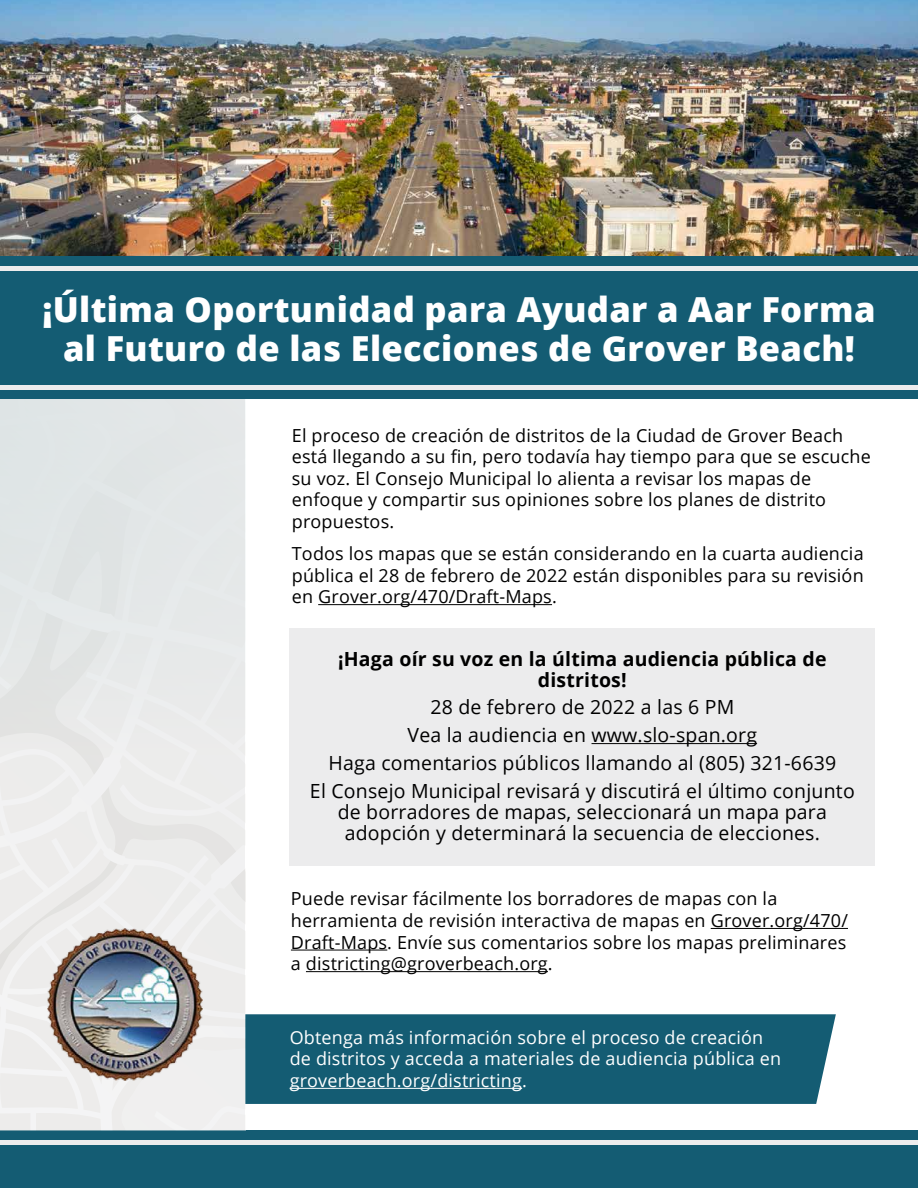
<style>
.page{position:relative;width:918px;height:1188px;background:#fff}
.page>*{position:absolute;margin:0;border:0;box-sizing:border-box;transform-origin:0 0}
.Manteca_Body{font:800 34.5px/39px "Open Sans";letter-spacing:.01em;color:#fff;text-align:center}
.Manteca_Body-2{font:19.5px/21px "Open Sans";letter-spacing:.01em;color:#000;text-align:center}
.Manteca_Body-3{font:700 19.5px/21px "Open Sans";letter-spacing:.01em;color:#000;text-align:center}
.Manteca_Body-4{font:18px/21.6px "Open Sans";letter-spacing:.01em;color:#000}
.Manteca_Body-5{font:18px/21.6px "Open Sans";letter-spacing:.01em;color:#fff}
</style>
<div class="page">
<div style="left:245px;top:1014px;width:591px;height:90px;background:#145c73"></div>
<div style="left:0;top:1131px;width:918px;height:57px;background:#145c73"></div>
<div style="left:0;top:1140px;width:918px;height:5px;background:#ececed"></div>
<img style="left:0;top:0;width:918px;height:256px">
<svg style="left:0;top:230px;width:245px;height:901px;background:#e3e4e3"></svg>
<img style="left:47px;top:929px;width:155px;height:152px">
<div style="left:0;top:256px;width:918px;height:143px;background:#145c73"></div>
<hr style="left:0;top:386px;width:918px;height:4px;background:#ececed">
<hr style="left:0;top:266px;width:918px;height:4px;background:#ececed">
<div style="left:290px;top:628px;width:585px;height:238px;background:#ececed"></div>
<hr style="left:318px;top:604px;width:234px;height:1px;background:#000">
<hr style="left:711px;top:928px;width:137px;height:1px;background:#000">
<hr style="left:291px;top:950px;width:96px;height:1px;background:#000">
<hr style="left:306px;top:971px;width:242px;height:1px;background:#000">
<hr style="left:290px;top:1088px;width:232px;height:1px;background:#fff">
<hr style="left:592px;top:743px;width:165px;height:1px;background:#000">
<p class="Manteca_Body" style="left:42px;top:288px;width:835px">¡Última Oportunidad para Ayudar a Aar Forma al Futuro de las Elecciones de Grover Beach!</p>
<p class="Manteca_Body-4" style="left:292px;top:424px;width:580px">El proceso de creación de distritos de la Ciudad de Grover Beach está llegando a su fin, pero todavía hay tiempo para que se escuche su voz. El Consejo Municipal lo alienta a revisar los mapas de enfoque y compartir sus opiniones sobre los planes de distrito propuestos.</p>
<p class="Manteca_Body-4" style="left:292px;top:542px;width:573px;text-align:justify">Todos los mapas que se están considerando en la cuarta audiencia pública el 28 de febrero de 2022 están disponibles para su revisión en Grover.org/470/Draft-Maps.</p>
<p class="Manteca_Body-3" style="left:338px;top:648px;width:490px">¡Haga oír su voz en la última audiencia pública de distritos!</p>
<p class="Manteca_Body-2" style="left:430px;top:696px;width:305px">28 de febrero de 2022 a las 6 PM</p>
<p class="Manteca_Body-2" style="left:408px;top:724px;width:351px">Vea la audiencia en www.slo-span.org</p>
<p class="Manteca_Body-2" style="left:329px;top:752px;width:509px">Haga comentarios públicos llamando al (805) 321-6639</p>
<p class="Manteca_Body-2" style="left:310px;top:780px;width:546px">El Consejo Municipal revisará y discutirá el último conjunto de borradores de mapas, seleccionará un mapa para adopción y determinará la secuencia de elecciones.</p>
<p class="Manteca_Body-4" style="left:291px;top:888px;width:559px">Puede revisar fácilmente los borradores de mapas con la herramienta de revisión interactiva de mapas en Grover.org/470/ Draft-Maps. Envíe sus comentarios sobre los mapas preliminares a districting@groverbeach.org.</p>
<p class="Manteca_Body-5" style="left:290px;top:1026px;width:493px">Obtenga más información sobre el proceso de creación de distritos y acceda a materiales de audiencia pública en groverbeach.org/districting.</p>
</div>
